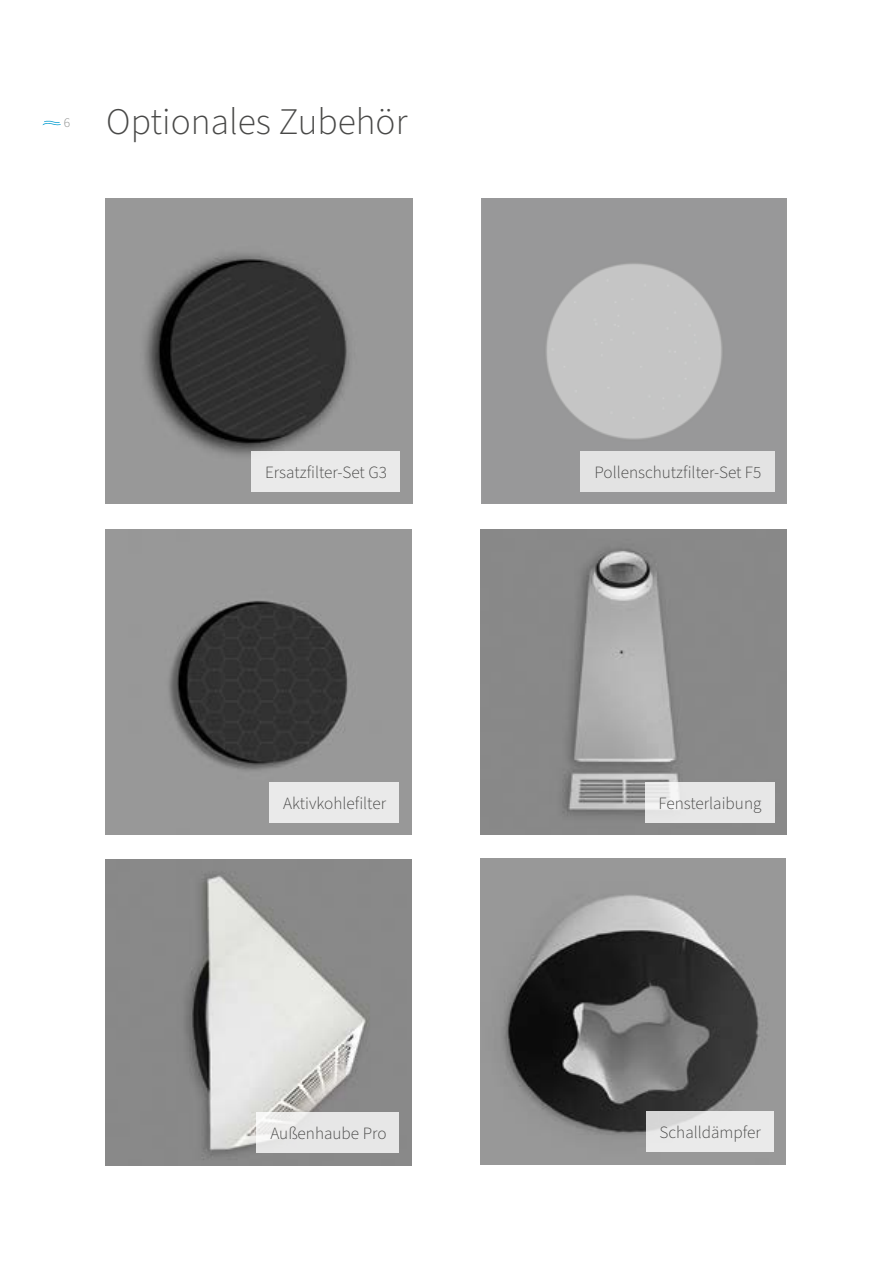
<style>
.page{position:relative;width:893px;height:1263px;background:#fff}
.page>*{position:absolute;margin:0;border:0;box-sizing:border-box;transform-origin:0 0}
.t1{font:300 37.5px "Source Sans Pro";color:#484847}
.t2{font:300 17.25px "Source Sans Pro";color:#484847}
.t3{font:300 13.5px "Source Sans Pro";color:#878887}
</style>
<div class="page">
<svg style="left:43px;top:121px;width:18px;height:4px"></svg>
<img style="left:106px;top:198px;width:306px;height:306px">
<div style="left:251px;top:451px;width:149px;height:40px;background:#eaeaea"></div>
<img style="left:481px;top:198px;width:306px;height:306px">
<div style="left:580px;top:451px;width:194px;height:40px;background:#e3e3e3"></div>
<img style="left:480px;top:529px;width:307px;height:305px">
<div style="left:645px;top:782px;width:129px;height:40px;background:linear-gradient(to right,#eaeaea,#e6e6e6)"></div>
<img style="left:480px;top:859px;width:306px;height:305px">
<svg style="left:646px;top:1111px;width:128px;height:41px;background:#e6e6e6"></svg>
<img style="left:106px;top:529px;width:305px;height:305px">
<div style="left:270px;top:782px;width:129px;height:40px;background:#eaeaea"></div>
<img style="left:106px;top:860px;width:305px;height:305px">
<div style="left:257px;top:1112px;width:142px;height:41px;background:#e7e7e7"></div>
<p class="t3" style="left:64px;top:114px;width:8px">6</p>
<h1 class="t1" style="left:106px;top:97px;width:303px">Optionales Zubehör</h1>
<p class="t2" style="left:265px;top:460px;width:124px">Ersatzfilter-Set G3</p>
<p class="t2" style="left:594px;top:460px;width:168px">Pollenschutzfilter-Set F5</p>
<p class="t2" style="left:283px;top:791px;width:105px">Aktivkohlefilter</p>
<p class="t2" style="left:270px;top:1122px;width:118px">Außenhaube Pro</p>
<p class="t2" style="left:658px;top:791px;width:105px">Fensterlaibung</p>
<p class="t2" style="left:660px;top:1121px;width:103px">Schalldämpfer</p>
</div>
